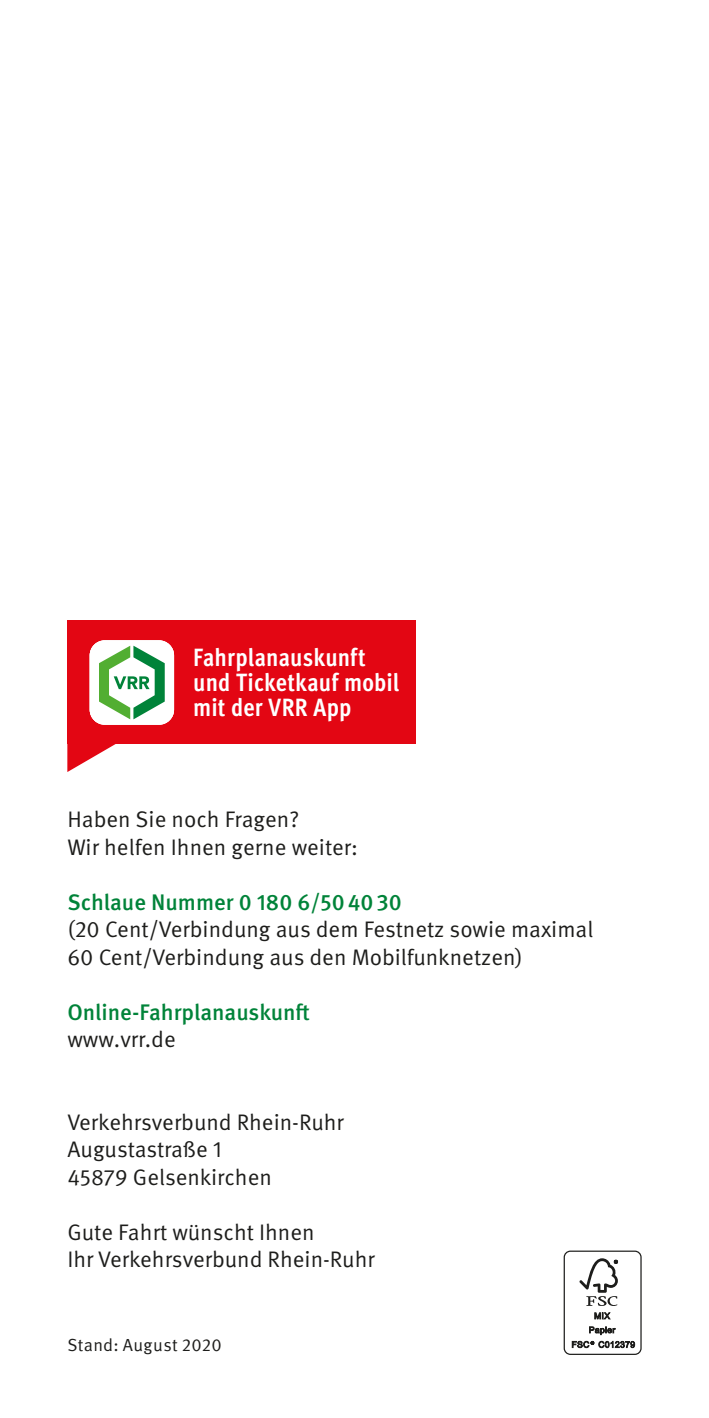
<style>
.page{position:relative;width:709px;height:1418px;background:#fff}
.page>*{position:absolute;margin:0;border:0;box-sizing:border-box;transform-origin:0 0}
.t1{font:700 condensed 25px/25px "Meta Pro";letter-spacing:.005em;color:#fff}
.t2{font:22.5px/27.5px "Meta Pro";color:#1d1d1b}
.t3{font:500 22.5px "Meta Pro";color:#008339}
.t4{font:17.5px "Meta Pro";letter-spacing:.02em;color:#1d1d1b}
</style>
<div class="page">
<div style="left:563px;top:1250px;width:78px;height:104px;border:1px solid #1d1d1b;border-radius:6px"></div>
<svg style="left:579px;top:1258px;width:39px;height:47px"></svg>
<svg style="left:594px;top:1312px;width:16px;height:7px"></svg>
<svg style="left:589px;top:1326px;width:27px;height:8px"></svg>
<svg style="left:572px;top:1340px;width:63px;height:7px"></svg>
<svg style="left:67px;top:744px;width:49px;height:28px"></svg>
<div style="left:67px;top:620px;width:349px;height:124px;background:#e30613"></div>
<div style="left:90px;top:640px;width:84px;height:84px;background:#fff;border-radius:15px"></div>
<svg style="left:99px;top:645px;width:66px;height:74px"></svg>
<p class="t1" style="left:193px;top:643px;width:207px">Fahrplanauskunft und Ticketkauf mobil mit der VRR App</p>
<p class="t2" style="left:67px;top:804px;width:292px">Haben Sie noch Fragen?<br>Wir helfen Ihnen gerne weiter:</p>
<p class="t3" style="left:67px;top:884px;width:336px">Schlaue Nummer 0 180 6/50 40 30</p>
<p class="t2" style="left:67px;top:914px;width:527px">(20 Cent/Verbindung aus dem Festnetz sowie maximal<br>60 Cent/Verbindung aus den Mobilfunknetzen)</p>
<p class="t3" style="left:67px;top:994px;width:244px">Online-Fahrplanauskunft</p>
<p class="t2" style="left:67px;top:1024px;width:110px">www.vrr.de</p>
<p class="t2" style="left:67px;top:1106px;width:278px">Verkehrsverbund Rhein-Ruhr<br>Augustastraße 1<br>45879 Gelsenkirchen</p>
<p class="t2" style="left:67px;top:1216px;width:309px">Gute Fahrt wünscht Ihnen<br>Ihr Verkehrsverbund Rhein-Ruhr</p>
<p class="t4" style="left:67px;top:1331px;width:156px">Stand: August 2020</p>
</div>
